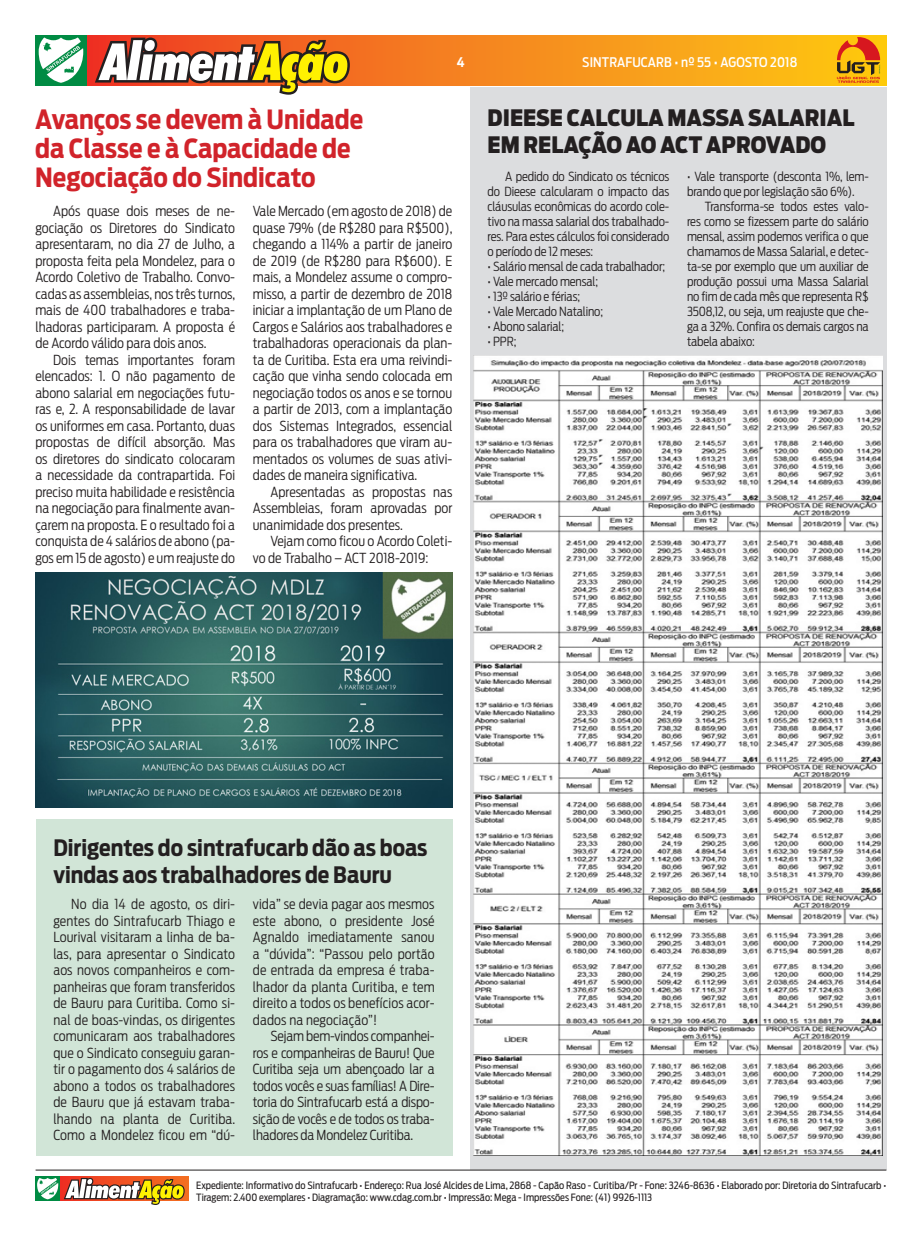
<style>
.page{position:relative;width:922px;height:1241px;background:#fff}
.page>*{position:absolute;margin:0;border:0;box-sizing:border-box;transform-origin:0 0}
.titulo{font:700 26.25px/28.8px "Antenna Cond";color:#d1232a}
.titulo-2{font:700 22.5px/27px "Antenna Cond";color:#231f20}
.titulo-3{font:900 22.5px "Antenna Cond";color:#231f20}
.texto{font:300 13.75px/16.5px "Antenna Cond";color:#231f20;text-align:justify}
.texto-2{font:500 13.25px "Antenna Cond";letter-spacing:.01em;color:#fff}
.texto-3{font:700 13.25px "Antenna Cond";color:#fff}
.texto-4{font:300 12.5px/15px "Antenna Cond";letter-spacing:-.01em;color:#231f20;text-align:justify}
.texto-5{font:10px/12px "Antenna Cond";color:#231f20}
</style>
<div class="page">
<div style="left:469px;top:87px;width:417px;height:1082px;background:#dcdddf"></div>
<img style="left:473px;top:355px;width:409px;height:800px">
<div style="left:36px;top:1176px;width:153px;height:24px;background:#f36e21"></div>
<div style="left:36px;top:1176px;width:24px;height:24px;background:#008b43"></div>
<svg style="left:37px;top:1177px;width:148px;height:27px"></svg>
<hr style="left:36px;top:1169px;width:850px;height:1px;background:#231f20">
<div style="left:35px;top:35px;width:850px;height:51px;background:linear-gradient(to right,#e62e27,#ffcd13)"></div>
<svg style="left:95px;top:38px;width:255px;height:57px"></svg>
<div style="left:35px;top:35px;width:51px;height:51px;background:#008b43"></div>
<svg style="left:39px;top:37px;width:45px;height:46px"></svg>
<svg style="left:836px;top:37px;width:43px;height:46px;background:#d77f14"></svg>
<img style="left:35px;top:572px;width:417px;height:235px">
<div style="left:36px;top:819px;width:416px;height:336px;background:#d1e5d7"></div>
<p class="texto-3" style="left:456px;top:54px;width:9px">4</p>
<p class="texto-2" style="left:582px;top:54px;width:216px">SINTRAFUCARB • nº 55 • AGOSTO 2018</p>
<p class="titulo" style="left:35px;top:105px;width:329px">Avanços se devem à Unidade da Classe e à Capacidade de<br>Negociação do Sindicato</p>
<p class="texto" style="left:35px;top:203px;width:201px;text-indent:18px">Após quase dois meses de ne&shy;gociação os Diretores do Sindicato apresentaram, no dia 27 de Julho, a proposta feita pela Mondelez, para o Acordo Coletivo de Trabalho. Convo&shy;cadas as assembleias, nos três turnos, mais de 400 trabalhadores e traba&shy;lhadoras participaram. A proposta é de Acordo válido para dois anos.</p>
<p class="texto" style="left:35px;top:351px;width:201px;text-indent:18px">Dois temas importantes foram elencados: 1. O não pagamento de abono salarial em negociações futu&shy;ras e, 2. A responsabilidade de lavar os uniformes em casa. Portanto, duas propostas de difícil absorção. Mas os diretores do sindicato colocaram a necessidade da contrapartida. Foi preciso muita habilidade e resistência na negociação para finalmente avan&shy;çarem na proposta. E o resultado foi a conquista de 4 salários de abono (pa&shy;gos em 15 de agosto) e um reajuste do</p>
<p class="texto" style="left:253px;top:203px;width:201px">Vale Mercado (em agosto de 2018) de quase 79% (de R$280 para R$500), chegando a 114% a partir de janeiro de 2019 (de R$280 para R$600). E mais, a Mondelez assume o compro&shy;misso, a partir de dezembro de 2018 iniciar a implantação de um Plano de Cargos e Salários aos trabalhadores e trabalhadoras operacionais da plan&shy;ta de Curitiba. Esta era uma reivindi&shy;cação que vinha sendo colocada em negociação todos os anos e se tornou a partir de 2013, com a implantação dos Sistemas Integrados, essencial para os trabalhadores que viram au&shy;mentados os volumes de suas ativi&shy;dades de maneira significativa.</p>
<p class="texto" style="left:253px;top:483px;width:201px;text-indent:18px">Apresentadas as propostas nas Assembleias, foram aprovadas por unanimidade dos presentes.</p>
<p class="texto" style="left:253px;top:533px;width:201px;text-indent:18px">Vejam como ficou o Acordo Coleti&shy;vo de Trabalho – ACT 2018-2019:</p>
<p class="titulo-3" style="left:487px;top:104px;width:368px">DIEESE CALCULA MASSA SALARIAL</p>
<p class="titulo-3" style="left:487px;top:131px;width:340px">EM RELAÇÃO AO ACT APROVADO</p>
<p class="texto-4" style="left:487px;top:169px;width:183px;text-indent:18px">A pedido do Sindicato os técnicos do Dieese calcularam o impacto das cláusulas econômicas do acordo cole&shy;tivo na massa salarial dos trabalhado&shy;res. Para estes cálculos foi considerado o período de 12 meses:</p>
<p class="texto-4" style="left:487px;top:259px;width:179px">• Salário mensal de cada trabalhador;</p>
<p class="texto-4" style="left:487px;top:274px;width:112px">• Vale mercado mensal;</p>
<p class="texto-4" style="left:487px;top:289px;width:94px">• 13º salário e férias;</p>
<p class="texto-4" style="left:487px;top:304px;width:117px">• Vale Mercado Natalino;</p>
<p class="texto-4" style="left:487px;top:319px;width:78px">• Abono salarial;</p>
<p class="texto-4" style="left:487px;top:334px;width:30px">• PPR;</p>
<p class="texto-4" style="left:687px;top:169px;width:183px">• Vale transporte (desconta 1%, lem&shy;brando que por legislação são 6%).</p>
<p class="texto-4" style="left:687px;top:199px;width:183px;text-indent:18px">Transforma-se todos estes valo&shy;res como se fizessem parte do salário mensal, assim podemos verifica o que chamamos de Massa Salarial, e detec&shy;ta-se por exemplo que um auxiliar de produção possui uma Massa Salarial no fim de cada mês que representa R$ 3508,12, ou seja, um reajuste que che&shy;ga a 32%. Confira os demais cargos na tabela abaixo:</p>
<p class="titulo-2" style="left:53px;top:833px;width:375px">Dirigentes do sintrafucarb dão as boas vindas aos trabalhadores de Bauru</p>
<p class="texto" style="left:53px;top:895px;width:183px;text-indent:18px">No dia 14 de agosto, os diri&shy;gentes do Sintrafucarb Thiago e Lourival visitaram a linha de ba&shy;las, para apresentar o Sindicato aos novos companheiros e com&shy;panheiras que foram transferidos de Bauru para Curitiba. Como si&shy;nal de boas-vindas, os dirigentes comunicaram aos trabalhadores que o Sindicato conseguiu garan&shy;tir o pagamento dos 4 salários de abono a todos os trabalhadores de Bauru que já estavam traba&shy;lhando na planta de Curitiba.<br>Como a Mondelez ficou em “dú-</p>
<p class="texto" style="left:253px;top:895px;width:183px">vida” se devia pagar aos mesmos este abono, o presidente José Agnaldo imediatamente sanou a “dúvida”: “Passou pelo portão de entrada da empresa é traba&shy;lhador da planta Curitiba, e tem direito a todos os benefícios acor&shy;dados na negociação”!</p>
<p class="texto" style="left:253px;top:1027px;width:183px;text-indent:18px">Sejam bem-vindos companhei&shy;ros e companheiras de Bauru! Que Curitiba seja um abençoado lar a todos vocês e suas famílias! A Dire&shy;toria do Sintrafucarb está a dispo&shy;sição de vocês e de todos os traba&shy;lhadores da Mondelez Curitiba.</p>
<p class="texto-5" style="left:196px;top:1179px;width:691px">Expediente: Informativo do Sintrafucarb • Endereço: Rua José Alcides de Lima, 2868 - Capão Raso - Curitiba/Pr - Fone: 3246-8636 • Elaborado por: Diretoria do Sintrafucarb •<br>Tiragem: 2.400 exemplares • Diagramação: www.cdag.com.br • Impressão: Mega - Impressões Fone: (41) 9926-1113</p>
</div>
